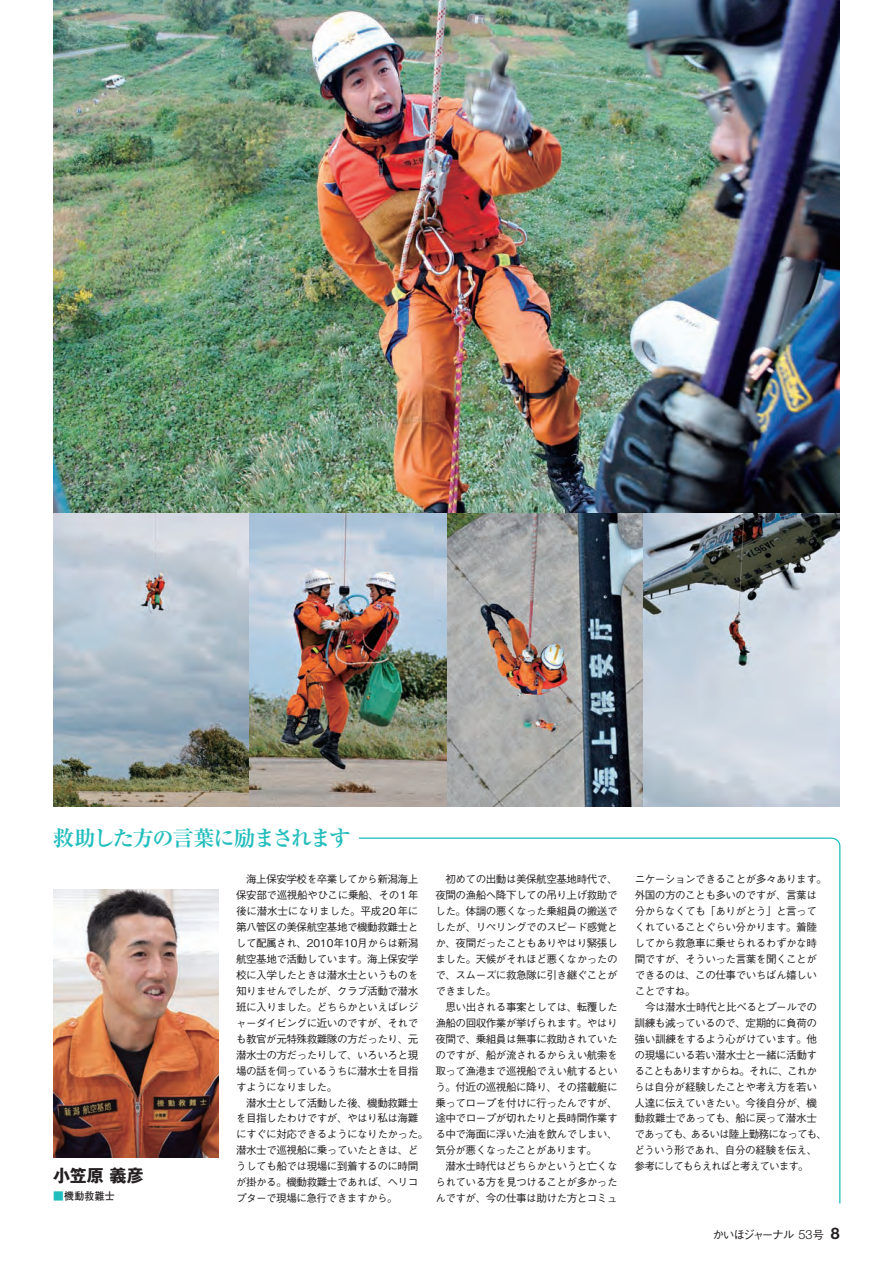
<style>
.page{position:relative;width:893px;height:1263px;background:#fff}
.page>*{position:absolute;margin:0;border:0;box-sizing:border-box;transform-origin:0 0}
.t1{font:700 21.3px "Ryumin Pro";letter-spacing:-.07em;color:#21bdbd}
.t2{font:700 16.95px "Gothic MB101 Pro";color:#231f20}
.t3{font:500 11.7px "Gothic BBB Pro";letter-spacing:-.12em;color:#231f20}
.t4{font:500 10.65px/15.9px "Gothic BBB Pro";letter-spacing:-.05em;color:#231f20}
.t5{font:700 10.65px "Futo Go B101 Pro";letter-spacing:.025em;color:#231f20;scale:.93 1}
.s1{color:#21bdbd}
.s2{font-family:"Helvetica Neue";font-weight:300;font-size:12.75px}
.s3{font-size:11.25px}
.s4{font-family:"Helvetica Neue";font-weight:700;font-size:15.9px}
</style>
<div class="page">
<img style="left:53px;top:0;width:787px;height:807px">
<img style="left:53px;top:890px;width:166px;height:268px">
<svg style="left:358px;top:837px;width:483px;height:367px"></svg>
<p class="t1" style="left:53px;top:821px;width:299px">救助した方の言葉に励まされます</p>
<p class="t4" style="left:236px;top:870px;width:194px">　海上保安学校を卒業してから新潟海上保安部で巡視船やひこに乗船、その1年後に潜水士になりました。平成20年に第八管区の美保航空基地で機動救難士として配属され、2010年10月からは新潟航空基地で活動しています。海上保安学校に入学したときは潜水士というものを知りませんでしたが、クラブ活動で潜水班に入りました。どちらかといえばレジャーダイビングに近いのですが、それでも教官が元特殊救難隊の方だったり、元潜水士の方だったりして、いろいろと現場の話を伺っているうちに潜水士を目指すようになりました。<br>　潜水士として活動した後、機動救難士を目指したわけですが、やはり私は海難にすぐに対応できるようになりたかった。潜水士で巡視船に乗っていたときは、どうしても船では現場に到着するのに時間が掛かる。機動救難士であれば、ヘリコプターで現場に急行できますから。</p>
<p class="t4" style="left:435px;top:870px;width:184px">　初めての出動は美保航空基地時代で、夜間の漁船へ降下しての吊り上げ救助でした。体調の悪くなった乗組員の搬送でしたが、リペリングでのスピード感覚とか、夜間だったこともありやはり緊張しました。天候がそれほど悪くなかったので、スムーズに救急隊に引き継ぐことができました。<br>　思い出される事案としては、転覆した漁船の回収作業が挙げられます。やはり夜間で、乗組員は無事に救助されていたのですが、船が流されるからえい航索を取って漁港まで巡視船でえい航するという。付近の巡視船に降り、その搭載艇に乗ってロープを付けに行ったんですが、途中でロープが切れたりと長時間作業する中で海面に浮いた油を飲んでしまい、気分が悪くなったことがあります。<br>　潜水士時代はどちらかというと亡くなられている方を見つけることが多かったんですが、今の仕事は助けた方とコミュ</p>
<p class="t4" style="left:634px;top:870px;width:194px">ニケーションできることが多々あります。外国の方のことも多いのですが、言葉は分からなくても「ありがとう」と言ってくれていることぐらい分かります。着陸してから救急車に乗せられるわずかな時間ですが、そういった言葉を聞くことができるのは、この仕事でいちばん嬉しいことですね。<br>　今は潜水士時代と比べるとプールでの訓練も減っているので、定期的に負荷の強い訓練をするよう心がけています。他の現場にいる若い潜水士と一緒に活動することもありますからね。それに、これからは自分が経験したことや考え方を若い人達に伝えていきたい。今後自分が、機動救難士であっても、船に戻って潜水士であっても、あるいは陸上勤務になっても、どういう形であれ、自分の経験を伝え、参考にしてもらえればと考えています。</p>
<p class="t2" style="left:53px;top:1161px;width:92px">小笠原 義彦</p>
<p class="t5" style="left:53px;top:1187px;width:68px"><span class="s1">■</span>機動救難士</p>
<p class="t3" style="left:712px;top:1225px;width:129px">かいほジャーナル <span class="s2">53</span><span class="s3">号</span> <span class="s4">8</span></p>
</div>
